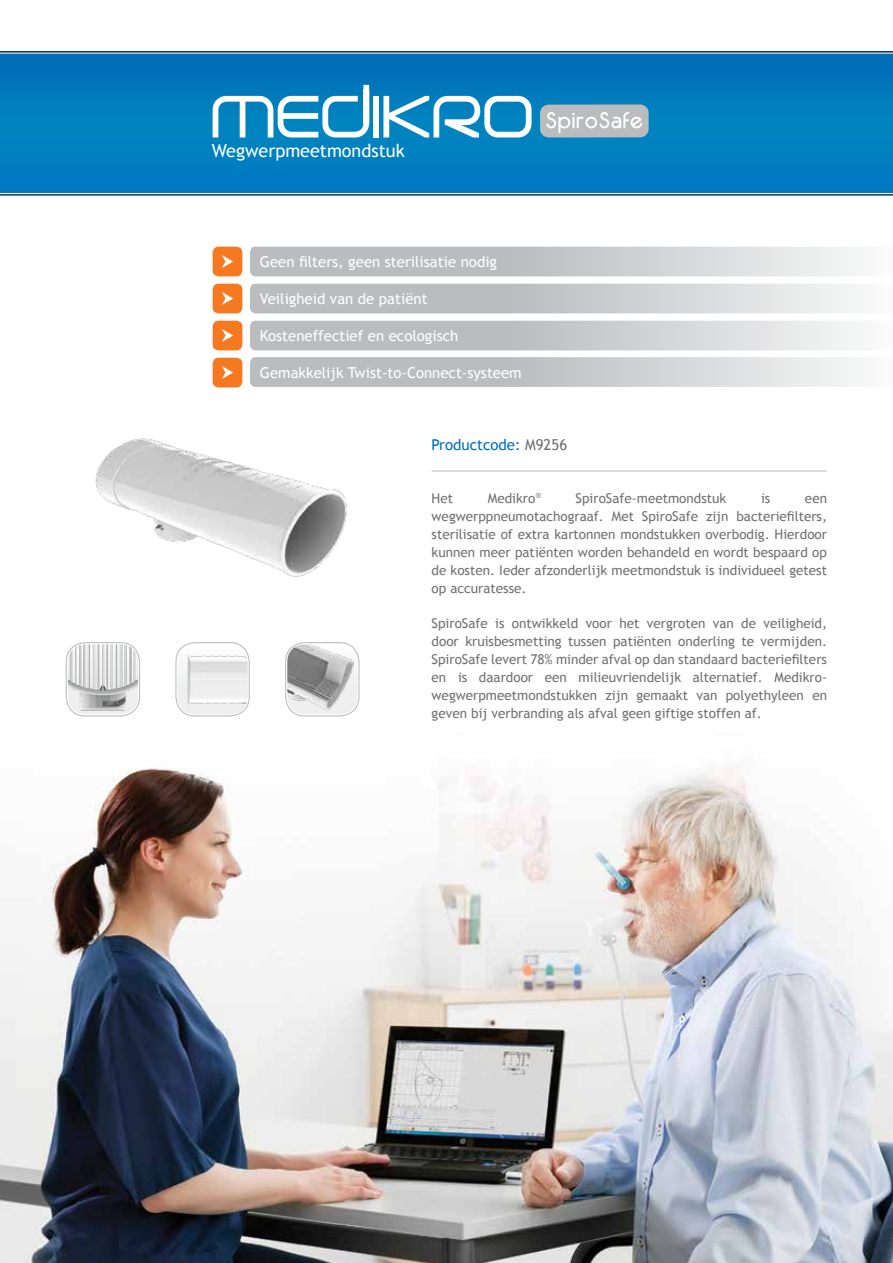
<style>
.page{position:relative;width:893px;height:1263px;background:#fff}
.page>*{position:absolute;margin:0;border:0;box-sizing:border-box;transform-origin:0 0}
.t1{font:18px "Trebuchet MS";color:#fff}
.t2{font:15px "Trebuchet MS";color:#fff}
.t3{font:15px "Trebuchet MS";color:#006fba}
.t4{font:13.5px/18px "Trebuchet MS";color:#717073;text-align:justify}
.s1{color:#717073}
</style>
<div class="page">
<img style="left:0;top:767px;width:893px;height:496px">
<hr style="left:432px;top:471px;width:395px;height:1px;background:#babcbe">
<svg style="left:0;top:51px;width:893px;height:145px;background:#057bbc"></svg>
<div style="left:285px;top:642px;width:75px;height:74px;border:1px solid #babcbe;border-radius:19px"></div>
<img style="left:287px;top:644px;width:70px;height:70px">
<div style="left:175px;top:642px;width:75px;height:74px;border:1px solid #babcbe;border-radius:19px"></div>
<img style="left:178px;top:644px;width:70px;height:70px">
<div style="left:66px;top:642px;width:74px;height:74px;border:1px solid #babcbe;border-radius:19px"></div>
<img style="left:68px;top:644px;width:70px;height:70px">
<img style="left:95px;top:438px;width:252px;height:139px">
<svg style="left:250px;top:247px;width:609px;height:29px;background:#caccce"></svg>
<svg style="left:250px;top:284px;width:609px;height:29px;background:#caccce"></svg>
<svg style="left:250px;top:321px;width:609px;height:29px;background:#caccce"></svg>
<svg style="left:250px;top:357px;width:609px;height:30px;background:#cbccce"></svg>
<div style="left:213px;top:247px;width:29px;height:29px;background:#f47920;border-radius:6px"></div>
<div style="left:213px;top:284px;width:29px;height:29px;background:#f47920;border-radius:6px"></div>
<div style="left:213px;top:321px;width:29px;height:29px;background:#f47920;border-radius:6px"></div>
<div style="left:213px;top:358px;width:29px;height:29px;background:#f47920;border-radius:6px"></div>
<div style="left:540px;top:104px;width:109px;height:33px;background:#babcbe;border-radius:9px"></div>
<svg style="left:546px;top:112px;width:96px;height:21px"></svg>
<svg style="left:213px;top:85px;width:156px;height:52px"></svg>
<div style="left:373px;top:96px;width:6px;height:41px;background:#fff"></div>
<svg style="left:383px;top:96px;width:148px;height:41px"></svg>
<h1 class="t1" style="left:212px;top:140px;width:195px">Wegwerpmeetmondstuk</h1>
<p class="t2" style="left:260px;top:253px;width:239px">Geen filters, geen sterilisatie nodig</p>
<p class="t2" style="left:260px;top:290px;width:169px">Veiligheid van de patiënt</p>
<p class="t2" style="left:260px;top:327px;width:200px">Kosteneffectief en ecologisch</p>
<p class="t2" style="left:260px;top:363px;width:263px">Gemakkelijk Twist-to-Connect-systeem</p>
<p class="t3" style="left:432px;top:435px;width:137px">Productcode: <span class="s1">M9256</span></p>
<p class="t4" style="left:432px;top:489px;width:23px">Het</p>
<p class="t4" style="left:488px;top:489px;width:55px">Medikro<sup>®</sup></p>
<p class="t4" style="left:576px;top:489px;width:152px">SpiroSafe-meetmondstuk</p>
<p class="t4" style="left:761px;top:489px;width:11px">is</p>
<p class="t4" style="left:432px;top:489px;width:397px;text-indent:373px">een wegwerppneumotachograaf. Met SpiroSafe zijn bacteriefilters, sterilisatie of extra kartonnen mondstukken overbodig. Hierdoor kunnen meer patiënten worden behandeld en wordt bespaard op de kosten. Ieder afzonderlijk meetmondstuk is individueel getest op accuratesse.</p>
<p class="t4" style="left:432px;top:614px;width:397px">SpiroSafe is ontwikkeld voor het vergroten van de veiligheid, door kruisbesmetting tussen patiënten onderling te vermijden.<br>SpiroSafe levert 78% minder afval op dan standaard bacteriefilters en is daardoor een milieuvriendelijk alternatief. Medikro&shy;wegwerpmeetmondstukken zijn gemaakt van polyethyleen en geven bij verbranding als afval geen giftige stoffen af.</p>
</div>
